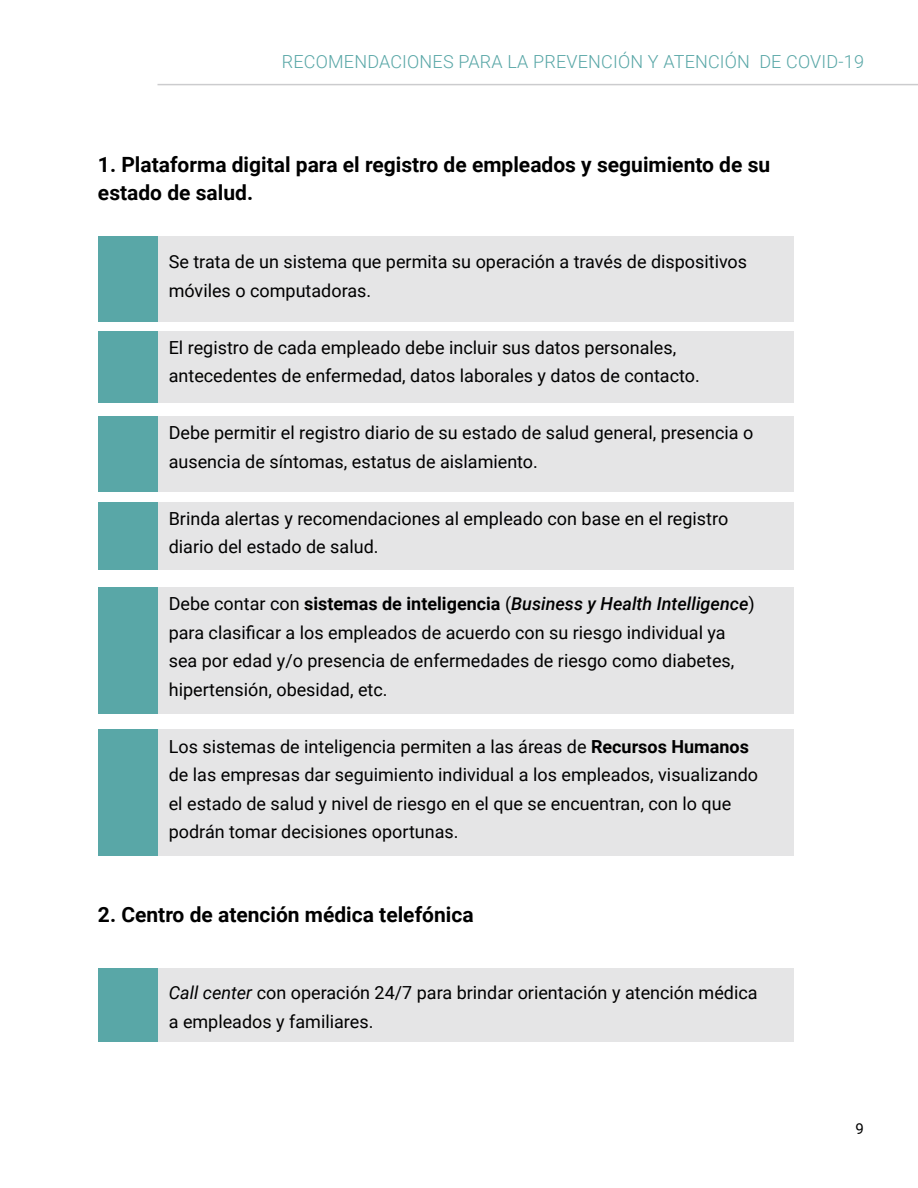
<style>
.page{position:relative;width:918px;height:1188px;background:#fff}
.page>*{position:absolute;margin:0;border:0;box-sizing:border-box;transform-origin:0 0}
.t1{font:700 21px/28.5px "Roboto";color:#000}
.t2{font:18px/28.5px "Roboto";color:#000}
.t3{font:300 18px "Roboto";letter-spacing:.01em;color:#59a7a7}
.t4{font:15px "Roboto";color:#000}
.s1{font-weight:700}
.s2{font-weight:500;font-style:italic}
.s3{font-style:italic}
</style>
<div class="page">
<hr style="left:158px;top:84px;width:760px;height:1px;background:#ccccce">
<div style="left:158px;top:236px;width:636px;height:85px;background:#e5e5e6"></div>
<div style="left:158px;top:331px;width:636px;height:71px;background:#e5e5e6"></div>
<div style="left:158px;top:416px;width:636px;height:75px;background:#e5e5e6"></div>
<div style="left:158px;top:503px;width:636px;height:67px;background:#e5e5e6"></div>
<div style="left:158px;top:588px;width:636px;height:126px;background:#e5e5e6"></div>
<div style="left:158px;top:968px;width:636px;height:74px;background:#e5e5e6"></div>
<div style="left:158px;top:730px;width:636px;height:126px;background:#e5e5e6"></div>
<div style="left:98px;top:236px;width:60px;height:85px;background:#59a7a7"></div>
<div style="left:98px;top:331px;width:60px;height:71px;background:#59a7a7"></div>
<div style="left:98px;top:416px;width:60px;height:75px;background:#59a7a7"></div>
<div style="left:98px;top:503px;width:60px;height:67px;background:#59a7a7"></div>
<div style="left:98px;top:588px;width:60px;height:126px;background:#59a7a7"></div>
<div style="left:98px;top:968px;width:60px;height:74px;background:#59a7a7"></div>
<div style="left:98px;top:730px;width:60px;height:126px;background:#59a7a7"></div>
<p class="t3" style="left:282px;top:48px;width:584px">RECOMENDACIONES PARA LA PREVENCIÓN Y ATENCIÓN DE COVID-19</p>
<p class="t1" style="left:98px;top:149px;width:674px">1. Plataforma digital para el registro de empleados y seguimiento de su estado de salud.</p>
<p class="t2" style="left:169px;top:247px;width:580px">Se trata de un sistema que permita su operación a través de dispositivos móviles o computadoras.</p>
<p class="t2" style="left:169px;top:332px;width:533px">El registro de cada empleado debe incluir sus datos personales, antecedentes de enfermedad, datos laborales y datos de contacto.</p>
<p class="t2" style="left:169px;top:418px;width:586px">Debe permitir el registro diario de su estado de salud general, presencia o ausencia de síntomas, estatus de aislamiento.</p>
<p class="t2" style="left:169px;top:503px;width:561px">Brinda alertas y recomendaciones al empleado con base en el registro diario del estado de salud.</p>
<p class="t2" style="left:169px;top:589px;width:588px">Debe contar con <span class="s1">sistemas de inteligencia</span> (<span class="s2">Business y Health Intelligence</span>) para clasificar a los empleados de acuerdo con su riesgo individual ya sea por edad y/o presencia de enfermedades de riesgo como diabetes, hipertensión, obesidad, etc.</p>
<p class="t2" style="left:169px;top:731px;width:591px">Los sistemas de inteligencia permiten a las áreas de <span class="s1">Recursos Humanos </span>de las empresas dar seguimiento individual a los empleados, visualizando el estado de salud y nivel de riesgo en el que se encuentran, con lo que podrán tomar decisiones oportunas.</p>
<p class="t1" style="left:98px;top:900px;width:377px">2. Centro de atención médica telefónica</p>
<p class="t2" style="left:169px;top:978px;width:590px"><span class="s3">Call center</span> con operación 24/7 para brindar orientación y atención médica a empleados y familiares.</p>
<p class="t4" style="left:856px;top:1119px;width:10px">9</p>
</div>
